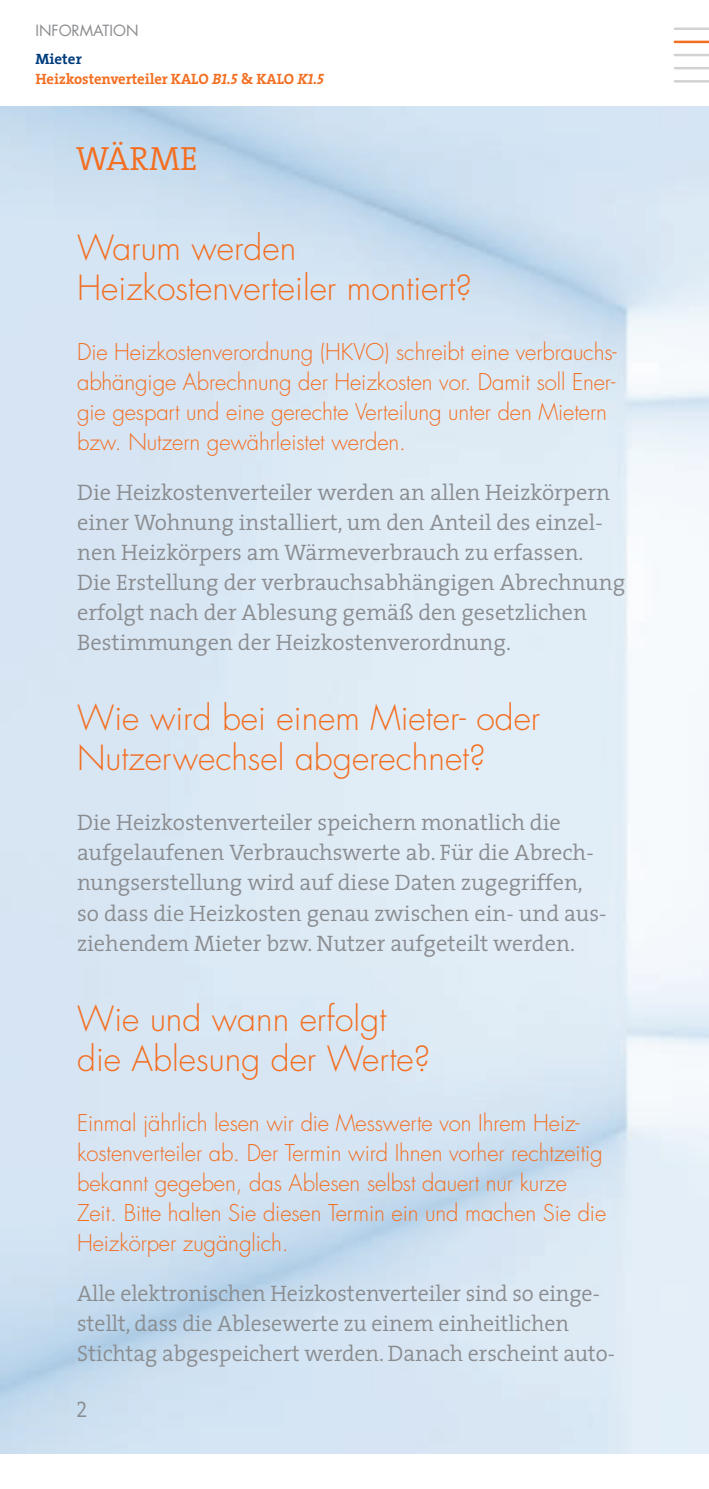
<style>
.page{position:relative;width:709px;height:1489px;background:#fff}
.page>*{position:absolute;margin:0;border:0;box-sizing:border-box;transform-origin:0 0}
.HL_innen_21_26{font:300 33.75px/40px "Futura LT";color:#f36e21}
.HL_innen_21_26-2{font:300 33.75px "The Serif";color:#f36e21}
.HL_innen_21_26-3{font:300 22.5px/30px "The Serif";color:#8a8c8f}
.HL_innen_21_26-4{font:300 22.5px/30px "Futura LT";letter-spacing:-.005em;color:#f36e21}
.HL_innen_21_26-5{font:22.5px "The Serif Semi Light Caps";color:#8a8c8f}
.t1{font:700 15px "The Serif";letter-spacing:-.005em;color:#f36e21}
.t2{font:15px "Futura LT";color:#8a8c8f}
.t3{font:700 15px "The Serif";color:#013c7d}
.s1{font-family:"The Serif Bold Caps";font-weight:400;font-style:italic}
</style>
<div class="page">
<hr style="left:674px;top:80px;width:35px;height:3px;background:#d1d2d4">
<hr style="left:674px;top:67px;width:35px;height:2px;background:#d1d2d4">
<hr style="left:674px;top:41px;width:35px;height:2px;background:#f36e21">
<hr style="left:674px;top:27px;width:35px;height:3px;background:#d1d2d4">
<hr style="left:674px;top:54px;width:35px;height:2px;background:#d1d2d4">
<p class="t2" style="left:35px;top:21px;width:105px">INFORMATION</p>
<p class="t3" style="left:35px;top:46px;width:48px">Mieter</p>
<p class="t1" style="left:35px;top:66px;width:290px">Heizkostenverteiler KALO <span class="s1">B1.5</span> &amp; KALO <span class="s1">K1.5</span></p>
<p class="HL_innen_21_26-2" style="left:76px;top:131px;width:123px">WÄRME</p>
<p class="HL_innen_21_26" style="left:77px;top:229px;width:396px">Warum werden<br>Heizkostenverteiler montiert?</p>
<p class="HL_innen_21_26-4" style="left:77px;top:337px;width:541px">Die Heizkostenverordnung (HKVO) schreibt eine verbrauchs&shy;abhängige Abrechnung der Heizkosten vor. Damit soll Ener&shy;gie gespart und eine gerechte Verteilung unter den Mietern bzw. Nutzern gewährleistet werden.</p>
<p class="HL_innen_21_26-3" style="left:77px;top:477px;width:549px">Die Heizkostenverteiler werden an allen Heizkörpern einer Wohnung installiert, um den Anteil des einzel&shy;nen Heizkörpers am Wärmeverbrauch zu erfassen.<br>Die Erstellung der verbrauchsabhängigen Abrechnung erfolgt nach der Ablesung gemäß den gesetzlichen Bestimmungen der Heizkostenverordnung.</p>
<p class="HL_innen_21_26" style="left:77px;top:699px;width:465px">Wie wird bei einem Mieter- oder<br>Nutzerwechsel abgerechnet?</p>
<p class="HL_innen_21_26-3" style="left:77px;top:807px;width:531px">Die Heizkostenverteiler speichern monatlich die aufgelaufenen Verbrauchswerte ab. Für die Abrech&shy;nungserstellung wird auf diese Daten zugegriffen, so dass die Heizkosten genau zwischen ein- und aus&shy;ziehendem Mieter bzw. Nutzer aufgeteilt werden.</p>
<p class="HL_innen_21_26" style="left:77px;top:999px;width:354px">Wie und wann erfolgt die Ablesung der Werte?</p>
<p class="HL_innen_21_26-4" style="left:77px;top:1107px;width:530px">Einmal jährlich lesen wir die Messwerte von Ihrem Heiz&shy;kostenverteiler ab. Der Termin wird Ihnen vorher rechtzeitig bekannt gegeben, das Ablesen selbst dauert nur kurze Zeit. Bitte halten Sie diesen Termin ein und machen Sie die Heizkörper zugänglich.</p>
<p class="HL_innen_21_26-3" style="left:77px;top:1277px;width:539px">Alle elektronischen Heizkostenverteiler sind so einge&shy;stellt, dass die Ablesewerte zu einem einheitlichen<br>Stichtag abgespeichert werden. Danach erscheint auto-</p>
<p class="HL_innen_21_26-5" style="left:76px;top:1390px;width:13px">2</p>
</div>
